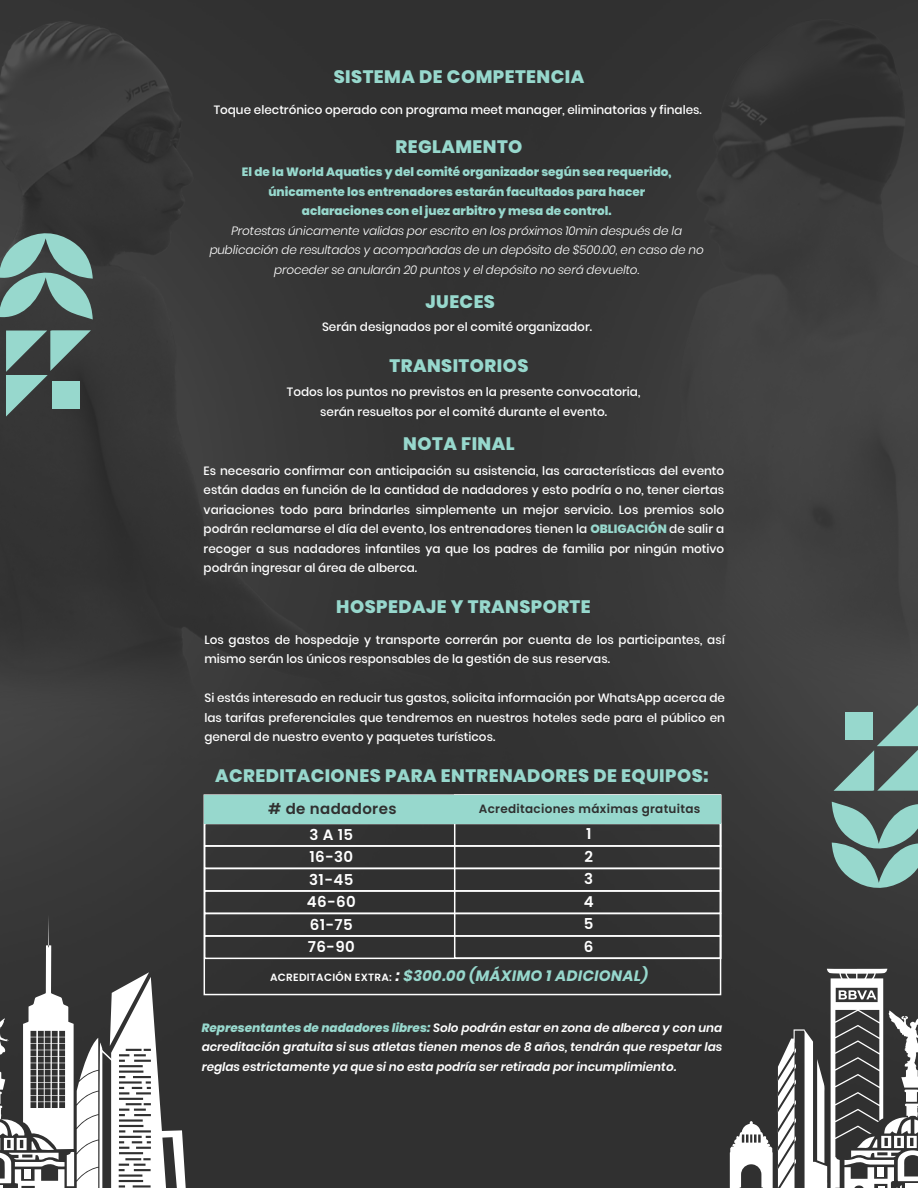
<style>
.page{position:relative;width:918px;height:1188px;background:#fff}
.page>*{position:absolute;margin:0;border:0;box-sizing:border-box;transform-origin:0 0}
.t1{font:800 18px "Poppins";letter-spacing:.025em;color:#97d8cd}
.t2{font:italic 700 15px "Poppins";letter-spacing:.025em;color:#97d8cd}
.t3{font:600 15px/22.5px "Poppins";letter-spacing:.025em;color:#fff}
.t4{font:600 15px "Poppins";letter-spacing:.025em;color:#303030}
.t5{font:500 12px/19.5px "Poppins";color:#fff;text-align:justify}
.t6{font:italic 600 12px/19.5px "Poppins";color:#fff;text-align:justify}
.t7{font:italic 300 12px/19.5px "Poppins";letter-spacing:-.01em;color:#fff;text-align:center}
.t8{font:800 12px/19.5px "Poppins";color:#97d8cd;text-align:center}
.t9{font:600 12px "Poppins";letter-spacing:.025em;color:#303030}
.s1{font-weight:800;color:#97d8cd}
.s2{font-weight:600;font-style:normal;font-size:10.5px;color:#fff}
.s3{color:#fff}
</style>
<div class="page">
<img style="left:0;top:0;width:918px;height:1188px">
<div style="left:204px;top:935px;width:517px;height:24px;border:2px solid #fff"></div>
<div style="left:204px;top:913px;width:517px;height:24px;border:2px solid #fff"></div>
<div style="left:204px;top:890px;width:517px;height:24px;border:2px solid #fff"></div>
<div style="left:204px;top:868px;width:517px;height:24px;border:2px solid #fff"></div>
<div style="left:204px;top:845px;width:517px;height:24px;border:2px solid #fff"></div>
<div style="left:204px;top:823px;width:517px;height:24px;border:2px solid #fff"></div>
<div style="left:204px;top:795px;width:517px;height:29px;background:#97d8cd"></div>
<svg style="left:0;top:915px;width:187px;height:273px"></svg>
<svg style="left:730px;top:969px;width:188px;height:219px"></svg>
<svg style="left:6px;top:330px;width:85px;height:87px;background:#5a736f"></svg>
<svg style="left:0;top:230px;width:93px;height:89px;background:#6e938d"></svg>
<div style="left:52px;top:381px;width:28px;height:28px;background:#97d8cd"></div>
<svg style="left:834px;top:705px;width:84px;height:86px;background:#637c78"></svg>
<svg style="left:832px;top:802px;width:86px;height:89px;background:#709690"></svg>
<div style="left:845px;top:712px;width:28px;height:28px;background:#97d8cd"></div>
<h1 class="t1" style="left:334px;top:66px;width:252px">SISTEMA DE COMPETENCIA</h1>
<p class="t5" style="left:214px;top:100px;width:490px">Toque electrónico operado con programa meet manager, eliminatorias y finales.</p>
<h1 class="t1" style="left:396px;top:136px;width:128px">REGLAMENTO</h1>
<p class="t8" style="left:242px;top:162px;width:431px">El de la World Aquatics y del comité organizador según sea requerido, únicamente los entrenadores estarán facultados para hacer aclaraciones con el juez arbitro y mesa de control.</p>
<p class="t7" style="left:210px;top:221px;width:496px">Protestas únicamente validas por escrito en los próximos 10min después de la publicación de resultados y acompañadas de un depósito de $500.00, en caso de no proceder se anularán 20 puntos y el depósito no será devuelto.</p>
<h1 class="t1" style="left:425px;top:292px;width:71px">JUECES</h1>
<p class="t5" style="left:322px;top:318px;width:272px">Serán designados por el comité organizador.</p>
<h1 class="t1" style="left:390px;top:356px;width:140px">TRANSITORIOS</h1>
<p class="t5" style="left:287px;top:382px;width:355px;text-align:center">Todos los puntos no previstos en la presente convocatoria, serán resueltos por el comité durante el evento.</p>
<h1 class="t1" style="left:403px;top:433px;width:113px">NOTA FINAL</h1>
<p class="t5" style="left:204px;top:461px;width:522px">Es necesario confirmar con anticipación su asistencia, las características del evento están dadas en función de la cantidad de nadadores y esto podría o no, tener ciertas variaciones todo para brindarles simplemente un mejor servicio. Los premios solo podrán reclamarse el día del evento, los entrenadores tienen la <span class="s1">OBLIGACIÓN</span> de salir a recoger a sus nadadores infantiles ya que los padres de familia por ningún motivo podrán ingresar al área de alberca.</p>
<h1 class="t1" style="left:336px;top:597px;width:256px">HOSPEDAJE Y TRANSPORTE</h1>
<p class="t5" style="left:204px;top:630px;width:522px">Los gastos de hospedaje y transporte correrán por cuenta de los participantes, así mismo serán los únicos responsables de la gestión de sus reservas.</p>
<p class="t5" style="left:204px;top:688px;width:522px">Si estás interesado en reducir tus gastos, solicita información por WhatsApp acerca de las tarifas preferenciales que tendremos en nuestros hoteles sede para el público en general de nuestro evento y paquetes turísticos.</p>
<h1 class="t1" style="left:215px;top:765px;width:495px">ACREDITACIONES PARA ENTRENADORES DE EQUIPOS:</h1>
<p class="t4" style="left:268px;top:800px;width:130px"># de nadadores</p>
<p class="t9" style="left:479px;top:802px;width:223px">Acreditaciones máximas gratuitas</p>
<p class="t3" style="left:307px;top:823px;width:51px">3 A 15<br>16-30<br>31-45<br>46-60<br>61-75<br>76-90</p>
<p class="t3" style="left:584px;top:823px;width:11px">1<br>2<br>3<br>4<br>5<br>6</p>
<p class="t2" style="left:270px;top:967px;width:379px"><span class="s2">ACREDITACIÓN EXTRA:</span> <span class="s3">:</span> $300.00 (MÁXIMO 1 ADICIONAL)</p>
<p class="t6" style="left:202px;top:1018px;width:522px"><span class="s1">Representantes de nadadores libres:</span> Solo podrán estar en zona de alberca y con una acreditación gratuita si sus atletas tienen menos de 8 años, tendrán que respetar las reglas estrictamente ya que si no esta podría ser retirada por incumplimiento.</p>
</div>
